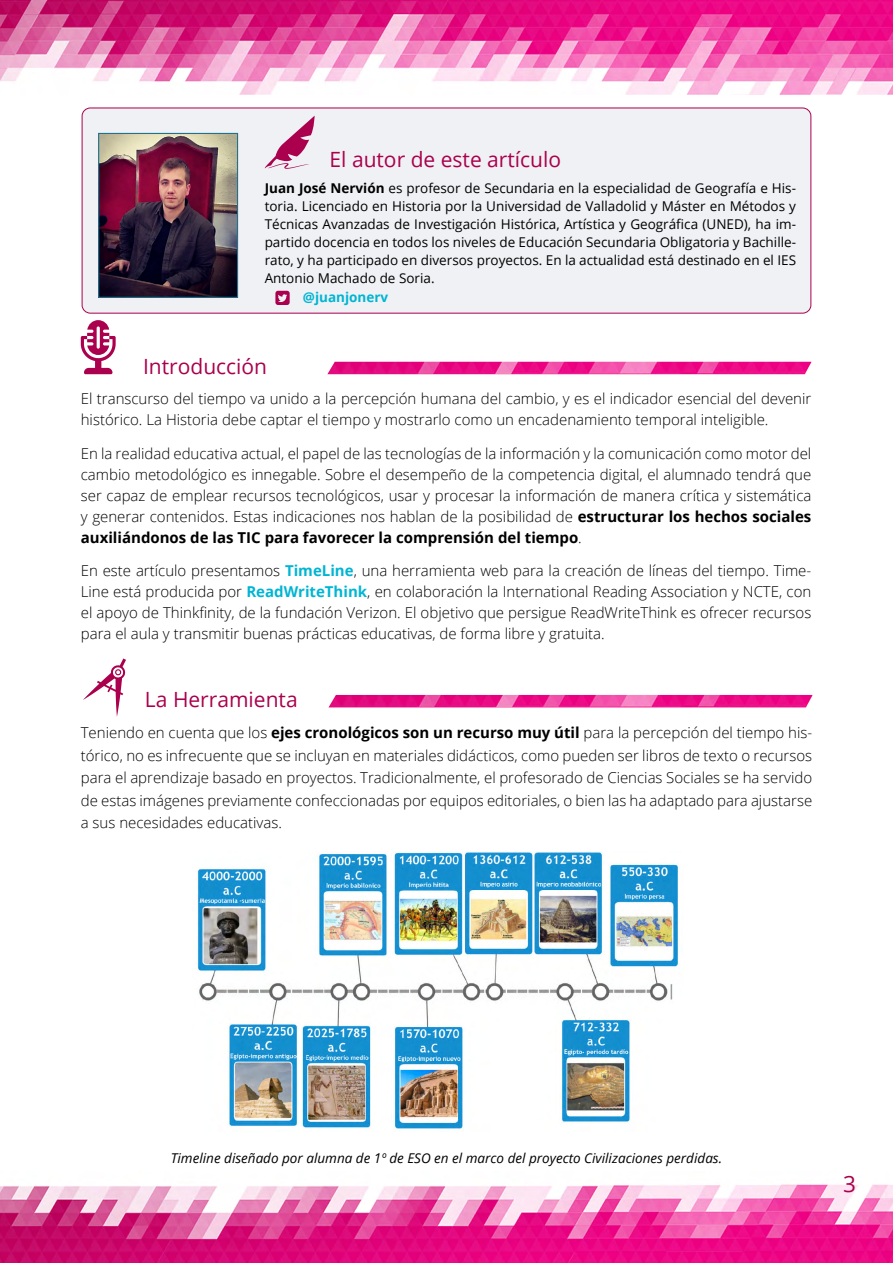
<style>
.page{position:relative;width:893px;height:1263px;background:#fff}
.page>*{position:absolute;margin:0;border:0;box-sizing:border-box;transform-origin:0 0}
.t1{font:22.5px "Open Sans";color:#aa004d}
.t2{font:21px "Open Sans";color:#aa004d}
.t3{font:300 15px/21px "Open Sans";color:#000;text-align:justify}
.t4{font:13.5px/18px "Open Sans";color:#000;text-align:justify}
.t5{font:italic 13.5px "Open Sans";color:#000}
.t6{font:700 13.5px "Open Sans";color:#00b5d3}
.s1{font-weight:700}
.s2{font-weight:700;color:#00b5d3}
</style>
<div class="page">
<img style="left:0;top:0;width:893px;height:94px">
<img style="left:0;top:1184px;width:893px;height:79px">
<div style="left:82px;top:108px;width:729px;height:205px;background:#eff1f4;border-radius:8px"></div>
<div style="left:82px;top:108px;width:729px;height:206px;border:1px solid #aa004d;border-radius:8px"></div>
<svg style="left:265px;top:116px;width:50px;height:53px"></svg>
<img style="left:100px;top:135px;width:136px;height:161px">
<div style="left:98px;top:133px;width:140px;height:165px;border:1px solid #22728e"></div>
<svg style="left:275px;top:291px;width:15px;height:14px"></svg>
<svg style="left:81px;top:320px;width:35px;height:54px"></svg>
<svg style="left:83px;top:658px;width:43px;height:59px"></svg>
<img style="left:327px;top:362px;width:484px;height:12px">
<img style="left:328px;top:695px;width:484px;height:12px">
<img style="left:197px;top:851px;width:481px;height:278px">
<h2 class="t2" style="left:330px;top:145px;width:233px">El autor de este artículo</h2>
<p class="t4" style="left:265px;top:179px;width:533px"><span class="s1">Juan José Nervión</span> es profesor de Secundaria en la especialidad de Geografía e His&shy;toria. Licenciado en Historia por la Universidad de Valladolid y Máster en Métodos y Técnicas Avanzadas de Investigación Histórica, Artística y Geográfica (UNED), ha im&shy;partido docencia en todos los niveles de Educación Secundaria Obligatoria y Bachille&shy;rato, y ha participado en diversos proyectos. En la actualidad está destinado en el IES Antonio Machado de Soria.</p>
<p class="t6" style="left:303px;top:288px;width:87px">@juanjonerv</p>
<h2 class="t2" style="left:143px;top:352px;width:126px">Introducción</h2>
<p class="t3" style="left:81px;top:387px;width:732px">El transcurso del tiempo va unido a la percepción humana del cambio, y es el indicador esencial del devenir histórico. La Historia debe captar el tiempo y mostrarlo como un encadenamiento temporal inteligible.</p>
<p class="t3" style="left:81px;top:442px;width:732px">En la realidad educativa actual, el papel de las tecnologías de la información y la comunicación como motor del cambio metodológico es innegable. Sobre el desempeño de la competencia digital, el alumnado tendrá que ser capaz de emplear recursos tecnológicos, usar y procesar la información de manera crítica y sistemática y generar contenidos. Estas indicaciones nos hablan de la posibilidad de <span class="s1">estructurar los hechos sociales auxiliándonos de las TIC para favorecer la comprensión del tiempo</span>.</p>
<p class="t3" style="left:81px;top:560px;width:732px">En este artículo presentamos <span class="s2">TimeLine</span>, una herramienta web para la creación de líneas del tiempo. Time-Line está producida por <span class="s2">ReadWriteThink</span>, en colaboración la International Reading Association y NCTE, con el apoyo de Thinkfinity, de la fundación Verizon. El objetivo que persigue ReadWriteThink es ofrecer recursos para el aula y transmitir buenas prácticas educativas, de forma libre y gratuita.</p>
<h2 class="t2" style="left:145px;top:685px;width:154px">La Herramienta</h2>
<p class="t3" style="left:81px;top:721px;width:733px;line-height:22.5px">Teniendo en cuenta que los <span class="s1">ejes cronológicos son un recurso muy útil</span> para la percepción del tiempo his&shy;tórico, no es infrecuente que se incluyan en materiales didácticos, como pueden ser libros de texto o recursos para el aprendizaje basado en proyectos. Tradicionalmente, el profesorado de Ciencias Sociales se ha servido de estas imágenes previamente confeccionadas por equipos editoriales, o bien las ha adaptado para ajustarse a sus necesidades educativas.</p>
<p class="t5" style="left:171px;top:1148px;width:553px">Timeline diseñado por alumna de 1º de ESO en el marco del proyecto Civilizaciones perdidas.</p>
<h1 class="t1" style="left:843px;top:1168px;width:14px">3</h1>
</div>
